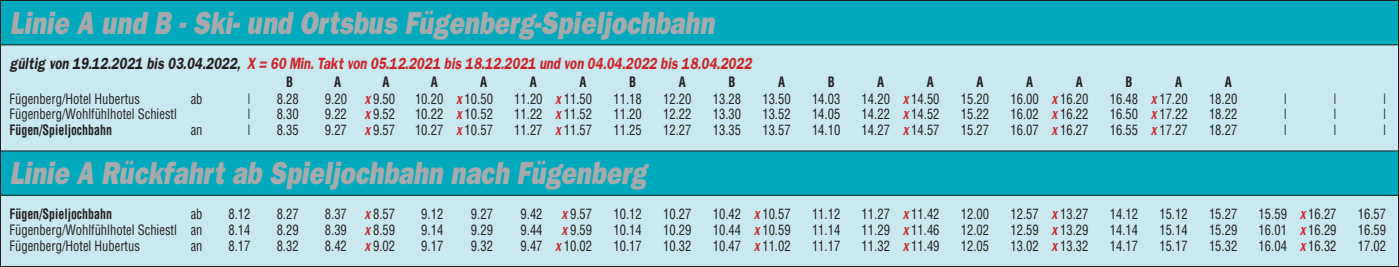
<style>
.page{position:relative;width:1399px;height:267px;background:#fff}
.page>*{position:absolute;margin:0;border:0;box-sizing:border-box;transform-origin:0 0}
.t1{font:italic 800 32px "Franklin Gothic";color:#a8a9ad;scale:.8 1}
.t2{font:condensed 14px "Helvetica";color:#231f20;scale:.9 1}
.t3{font:italic 14px "Franklin Demi";color:#d1232a;scale:.8 1}
.t4{font:700 condensed 14px "Helvetica";color:#231f20;scale:.85 1}
.t5{font:700 condensed 14px "Helvetica";color:#231f20;scale:.9 1}
.s1{color:#231f20}
.s2{font-family:"Franklin Demi";font-style:italic;font-stretch:normal;font-size:10px;color:#d1232a}
</style>
<div class="page">
<div style="left:0;top:3px;width:1398px;height:263px;background:#c8e9ef"></div>
<div style="left:0;top:0;width:1398px;height:45px;background:#00aabc"></div>
<div style="left:0;top:0;width:1398px;height:45px;border:1px solid #231f20"></div>
<div style="left:0;top:151px;width:1398px;height:44px;background:#00aabc"></div>
<div style="left:0;top:150px;width:1398px;height:46px;border:1px solid #231f20"></div>
<h1 class="t1" style="left:10px;top:4px;width:882px">Linie A und B - Ski- und Ortsbus Fügenberg-Spieljochbahn</h1>
<p class="t3" style="left:10px;top:54px;width:929px"><span class="s1">gültig von 19.12.2021 bis 03.04.2022,</span> X = 60 Min. Takt von 05.12.2021 bis 18.12.2021 und von 04.04.2022 bis 18.04.2022</p>
<p class="t5" style="left:286px;top:73px;width:9px">B</p>
<p class="t5" style="left:334px;top:73px;width:9px">A</p>
<p class="t5" style="left:382px;top:73px;width:9px">A</p>
<p class="t5" style="left:431px;top:73px;width:9px">A</p>
<p class="t5" style="left:480px;top:73px;width:9px">A</p>
<p class="t5" style="left:530px;top:73px;width:9px">A</p>
<p class="t5" style="left:579px;top:73px;width:9px">A</p>
<p class="t5" style="left:629px;top:73px;width:9px">B</p>
<p class="t5" style="left:679px;top:73px;width:9px">A</p>
<p class="t5" style="left:728px;top:73px;width:9px">B</p>
<p class="t5" style="left:778px;top:73px;width:9px">A</p>
<p class="t5" style="left:827px;top:73px;width:9px">B</p>
<p class="t5" style="left:877px;top:73px;width:9px">A</p>
<p class="t5" style="left:927px;top:73px;width:9px">A</p>
<p class="t5" style="left:976px;top:73px;width:9px">A</p>
<p class="t5" style="left:1026px;top:73px;width:9px">A</p>
<p class="t5" style="left:1075px;top:73px;width:9px">A</p>
<p class="t5" style="left:1125px;top:73px;width:9px">B</p>
<p class="t5" style="left:1175px;top:73px;width:9px">A</p>
<p class="t5" style="left:1224px;top:73px;width:9px">A</p>
<p class="t2" style="left:10px;top:90px;width:147px">Fügenberg/Hotel Hubertus</p>
<p class="t2" style="left:191px;top:90px;width:15px">ab</p>
<p class="t2" style="left:247px;top:90px;width:5px">|</p>
<p class="t2" style="left:277px;top:90px;width:26px">8.28</p>
<p class="t2" style="left:325px;top:90px;width:26px">9.20</p>
<p class="t2" style="left:364px;top:90px;width:36px"><span class="s2">X</span> 9.50</p>
<p class="t2" style="left:415px;top:90px;width:88px">10.20 <span class="s2">X</span> 10.50</p>
<p class="t2" style="left:514px;top:90px;width:88px">11.20 <span class="s2">X</span> 11.50</p>
<p class="t2" style="left:613px;top:90px;width:33px">11.18</p>
<p class="t2" style="left:663px;top:90px;width:33px">12.20</p>
<p class="t2" style="left:712px;top:90px;width:33px">13.28</p>
<p class="t2" style="left:762px;top:90px;width:33px">13.50</p>
<p class="t2" style="left:812px;top:90px;width:33px">14.03</p>
<p class="t2" style="left:861px;top:90px;width:88px">14.20 <span class="s2">X</span> 14.50</p>
<p class="t2" style="left:961px;top:90px;width:33px">15.20</p>
<p class="t2" style="left:1010px;top:90px;width:88px">16.00 <span class="s2">X</span> 16.20</p>
<p class="t2" style="left:1109px;top:90px;width:88px">16.48 <span class="s2">X</span> 17.20</p>
<p class="t2" style="left:1209px;top:90px;width:33px">18.20</p>
<p class="t2" style="left:1283px;top:90px;width:5px">|</p>
<p class="t2" style="left:1333px;top:90px;width:5px">|</p>
<p class="t2" style="left:1383px;top:90px;width:5px">|</p>
<p class="t2" style="left:9px;top:106px;width:187px">Fügenberg/Wohlfühlhotel Schiestl</p>
<p class="t2" style="left:247px;top:106px;width:5px">|</p>
<p class="t2" style="left:277px;top:106px;width:26px">8.30</p>
<p class="t2" style="left:325px;top:106px;width:26px">9.22</p>
<p class="t2" style="left:364px;top:106px;width:36px"><span class="s2">X</span> 9.52</p>
<p class="t2" style="left:415px;top:106px;width:88px">10.22 <span class="s2">X</span> 10.52</p>
<p class="t2" style="left:514px;top:106px;width:88px">11.22 <span class="s2">X</span> 11.52</p>
<p class="t2" style="left:613px;top:106px;width:33px">11.20</p>
<p class="t2" style="left:663px;top:106px;width:33px">12.22</p>
<p class="t2" style="left:712px;top:106px;width:33px">13.30</p>
<p class="t2" style="left:762px;top:106px;width:33px">13.52</p>
<p class="t2" style="left:812px;top:106px;width:33px">14.05</p>
<p class="t2" style="left:861px;top:106px;width:88px">14.22 <span class="s2">X</span> 14.52</p>
<p class="t2" style="left:961px;top:106px;width:33px">15.22</p>
<p class="t2" style="left:1010px;top:106px;width:88px">16.02 <span class="s2">X</span> 16.22</p>
<p class="t2" style="left:1109px;top:106px;width:88px">16.50 <span class="s2">X</span> 17.22</p>
<p class="t2" style="left:1209px;top:106px;width:33px">18.22</p>
<p class="t2" style="left:1283px;top:106px;width:5px">|</p>
<p class="t2" style="left:1333px;top:106px;width:5px">|</p>
<p class="t2" style="left:1383px;top:106px;width:5px">|</p>
<p class="t4" style="left:10px;top:121px;width:122px">Fügen/Spieljochbahn</p>
<p class="t2" style="left:191px;top:121px;width:15px">an</p>
<p class="t2" style="left:247px;top:121px;width:5px">|</p>
<p class="t2" style="left:277px;top:121px;width:26px">8.35</p>
<p class="t2" style="left:325px;top:121px;width:26px">9.27</p>
<p class="t2" style="left:364px;top:121px;width:36px"><span class="s2">X</span> 9.57</p>
<p class="t2" style="left:415px;top:121px;width:88px">10.27 <span class="s2">X</span> 10.57</p>
<p class="t2" style="left:514px;top:121px;width:88px">11.27 <span class="s2">X</span> 11.57</p>
<p class="t2" style="left:613px;top:121px;width:33px">11.25</p>
<p class="t2" style="left:663px;top:121px;width:33px">12.27</p>
<p class="t2" style="left:712px;top:121px;width:33px">13.35</p>
<p class="t2" style="left:762px;top:121px;width:33px">13.57</p>
<p class="t2" style="left:812px;top:121px;width:33px">14.10</p>
<p class="t2" style="left:861px;top:121px;width:88px">14.27 <span class="s2">X</span> 14.57</p>
<p class="t2" style="left:961px;top:121px;width:33px">15.27</p>
<p class="t2" style="left:1010px;top:121px;width:88px">16.07 <span class="s2">X</span> 16.27</p>
<p class="t2" style="left:1109px;top:121px;width:88px">16.55 <span class="s2">X</span> 17.27</p>
<p class="t2" style="left:1209px;top:121px;width:33px">18.27</p>
<p class="t2" style="left:1283px;top:121px;width:5px">|</p>
<p class="t2" style="left:1333px;top:121px;width:5px">|</p>
<p class="t2" style="left:1383px;top:121px;width:5px">|</p>
<h1 class="t1" style="left:10px;top:154px;width:797px">Linie A Rückfahrt ab Spieljochbahn nach Fügenberg</h1>
<p class="t4" style="left:10px;top:205px;width:122px">Fügen/Spieljochbahn</p>
<p class="t2" style="left:191px;top:205px;width:15px">ab</p>
<p class="t2" style="left:228px;top:205px;width:26px">8.12</p>
<p class="t2" style="left:277px;top:205px;width:26px">8.27</p>
<p class="t2" style="left:325px;top:205px;width:26px">8.37</p>
<p class="t2" style="left:364px;top:205px;width:36px"><span class="s2">X</span> 8.57</p>
<p class="t2" style="left:421px;top:205px;width:26px">9.12</p>
<p class="t2" style="left:471px;top:205px;width:26px">9.27</p>
<p class="t2" style="left:520px;top:205px;width:26px">9.42</p>
<p class="t2" style="left:561px;top:205px;width:36px"><span class="s2">X</span> 9.57</p>
<p class="t2" style="left:613px;top:205px;width:33px">10.12</p>
<p class="t2" style="left:663px;top:205px;width:33px">10.27</p>
<p class="t2" style="left:712px;top:205px;width:88px">10.42 <span class="s2">X</span> 10.57</p>
<p class="t2" style="left:812px;top:205px;width:33px">11.12</p>
<p class="t2" style="left:861px;top:205px;width:88px">11.27 <span class="s2">X</span> 11.42</p>
<p class="t2" style="left:961px;top:205px;width:33px">12.00</p>
<p class="t2" style="left:1010px;top:205px;width:88px">12.57 <span class="s2">X</span> 13.27</p>
<p class="t2" style="left:1109px;top:205px;width:33px">14.12</p>
<p class="t2" style="left:1159px;top:205px;width:33px">15.12</p>
<p class="t2" style="left:1209px;top:205px;width:33px">15.27</p>
<p class="t2" style="left:1258px;top:205px;width:88px">15.59 <span class="s2">X</span> 16.27</p>
<p class="t2" style="left:1357px;top:205px;width:33px">16.57</p>
<p class="t2" style="left:9px;top:221px;width:216px">Fügenberg/Wohlfühlhotel Schiestl an</p>
<p class="t2" style="left:228px;top:221px;width:26px">8.14</p>
<p class="t2" style="left:277px;top:221px;width:26px">8.29</p>
<p class="t2" style="left:325px;top:221px;width:26px">8.39</p>
<p class="t2" style="left:364px;top:221px;width:36px"><span class="s2">X</span> 8.59</p>
<p class="t2" style="left:421px;top:221px;width:26px">9.14</p>
<p class="t2" style="left:471px;top:221px;width:26px">9.29</p>
<p class="t2" style="left:520px;top:221px;width:26px">9.44</p>
<p class="t2" style="left:561px;top:221px;width:36px"><span class="s2">X</span> 9.59</p>
<p class="t2" style="left:613px;top:221px;width:33px">10.14</p>
<p class="t2" style="left:663px;top:221px;width:33px">10.29</p>
<p class="t2" style="left:712px;top:221px;width:88px">10.44 <span class="s2">X</span> 10.59</p>
<p class="t2" style="left:812px;top:221px;width:33px">11.14</p>
<p class="t2" style="left:861px;top:221px;width:88px">11.29 <span class="s2">X</span> 11.46</p>
<p class="t2" style="left:961px;top:221px;width:33px">12.02</p>
<p class="t2" style="left:1010px;top:221px;width:88px">12.59 <span class="s2">X</span> 13.29</p>
<p class="t2" style="left:1109px;top:221px;width:33px">14.14</p>
<p class="t2" style="left:1159px;top:221px;width:33px">15.14</p>
<p class="t2" style="left:1209px;top:221px;width:33px">15.29</p>
<p class="t2" style="left:1258px;top:221px;width:88px">16.01 <span class="s2">X</span> 16.29</p>
<p class="t2" style="left:1357px;top:221px;width:33px">16.59</p>
<p class="t2" style="left:9px;top:237px;width:147px">Fügenberg/Hotel Hubertus</p>
<p class="t2" style="left:191px;top:237px;width:15px">an</p>
<p class="t2" style="left:228px;top:237px;width:26px">8.17</p>
<p class="t2" style="left:277px;top:237px;width:26px">8.32</p>
<p class="t2" style="left:325px;top:237px;width:26px">8.42</p>
<p class="t2" style="left:364px;top:237px;width:36px"><span class="s2">X</span> 9.02</p>
<p class="t2" style="left:421px;top:237px;width:26px">9.17</p>
<p class="t2" style="left:471px;top:237px;width:26px">9.32</p>
<p class="t2" style="left:520px;top:237px;width:81px">9.47 <span class="s2">X</span> 10.02</p>
<p class="t2" style="left:613px;top:237px;width:33px">10.17</p>
<p class="t2" style="left:663px;top:237px;width:33px">10.32</p>
<p class="t2" style="left:712px;top:237px;width:88px">10.47 <span class="s2">X</span> 11.02</p>
<p class="t2" style="left:812px;top:237px;width:33px">11.17</p>
<p class="t2" style="left:861px;top:237px;width:88px">11.32 <span class="s2">X</span> 11.49</p>
<p class="t2" style="left:961px;top:237px;width:33px">12.05</p>
<p class="t2" style="left:1010px;top:237px;width:88px">13.02 <span class="s2">X</span> 13.32</p>
<p class="t2" style="left:1109px;top:237px;width:33px">14.17</p>
<p class="t2" style="left:1159px;top:237px;width:33px">15.17</p>
<p class="t2" style="left:1209px;top:237px;width:33px">15.32</p>
<p class="t2" style="left:1258px;top:237px;width:88px">16.04 <span class="s2">X</span> 16.32</p>
<p class="t2" style="left:1357px;top:237px;width:33px">17.02</p>
</div>
